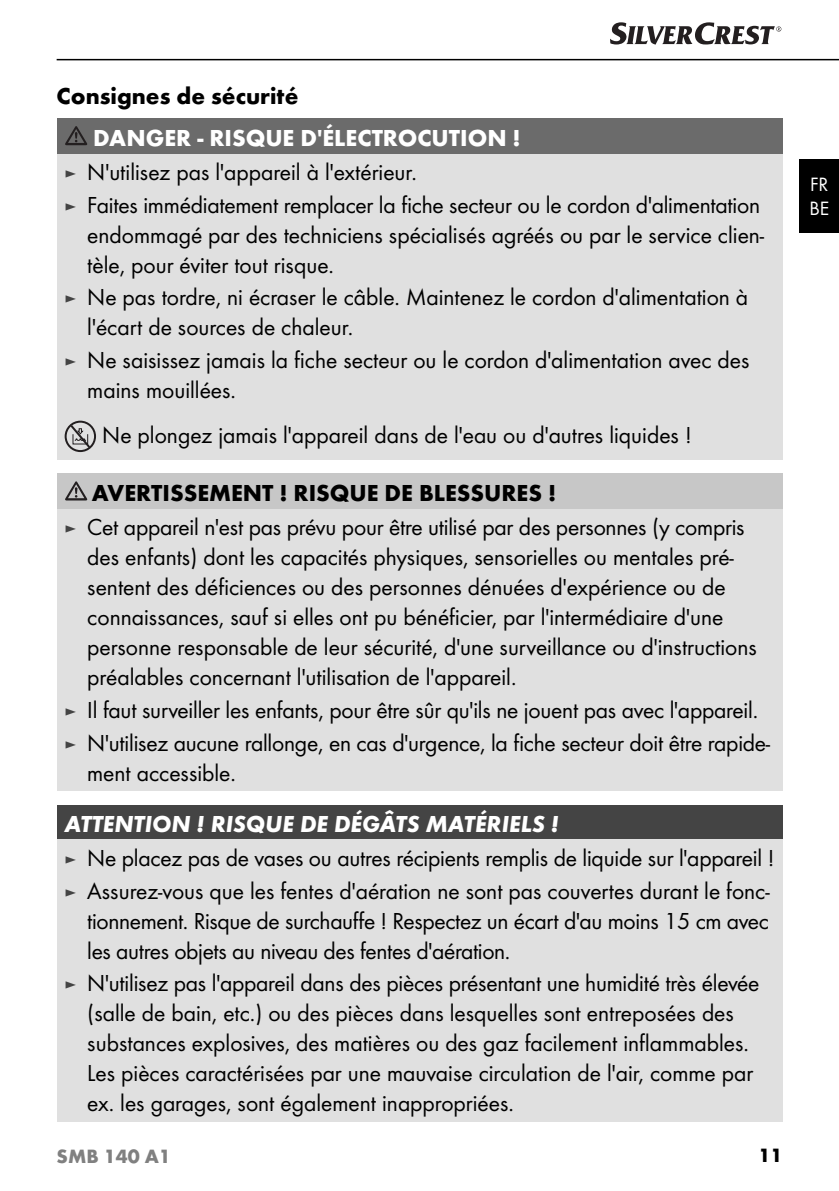
<style>
.page{position:relative;width:839px;height:1191px;background:#fff}
.page>*{position:absolute;margin:0;border:0;box-sizing:border-box;transform-origin:0 0}
.t1{font:24px/30px "Futura Boo";color:#000}
.t2{font:700 24px "Futura";color:#000}
.t3{font:italic 700 24px "Futura";color:#fff}
.t4{font:700 24px "Futura";color:#fff}
.t5{font:700 20px "Futura";color:#808080}
.t6{font:20px/24px "Futura Boo";color:#fff}
.t7{font:700 20px "Futura";color:#000}
.s1{font-size:18px;color:#444}
</style>
<div class="page">
<hr style="left:57px;top:59px;width:782px;height:1px;background:#000">
<div style="left:799px;top:159px;width:40px;height:74px;background:#000"></div>
<svg style="left:610px;top:22px;width:171px;height:23px"></svg>
<div style="left:57px;top:118px;width:725px;height:36px;background:#6b6b6b"></div>
<div style="left:57px;top:154px;width:725px;height:305px;background:#e0e0e0"></div>
<svg style="left:65px;top:126px;width:22px;height:19px"></svg>
<div style="left:65px;top:421px;width:31px;height:31px;border:2px solid #231f20;border-radius:50%"></div>
<svg style="left:69px;top:423px;width:23px;height:27px"></svg>
<div style="left:57px;top:473px;width:725px;height:36px;background:#c7c7c7"></div>
<div style="left:57px;top:509px;width:725px;height:282px;background:#e0e0e0"></div>
<svg style="left:65px;top:481px;width:22px;height:19px"></svg>
<div style="left:57px;top:805px;width:725px;height:35px;background:#444"></div>
<div style="left:57px;top:840px;width:725px;height:282px;background:#e0e0e0"></div>
<p class="t2" style="left:57px;top:87px;width:243px">Consignes de sécurité</p>
<p class="t4" style="left:93px;top:128px;width:429px">DANGER - RISQUE D'ÉLECTROCUTION !</p>
<p class="t1" style="left:65px;top:157px;width:697px;line-height:32.8px"><span class="s1">►</span> N'utilisez pas l'appareil à l'extérieur.<br><span class="s1">►</span> Faites immédiatement remplacer la fiche secteur ou le cordon d'alimentation</p>
<p class="t1" style="left:87px;top:221px;width:678px">endommagé par des techniciens spécialisés agréés ou par le service clien&shy;tèle, pour éviter tout risque.</p>
<p class="t1" style="left:87px;top:284px;width:662px;text-indent:-23px"><span class="s1">►</span> Ne pas tordre, ni écraser le câble. Maintenez le cordon d'alimentation à l'écart de sources de chaleur.</p>
<p class="t1" style="left:87px;top:346px;width:664px;text-indent:-23px"><span class="s1">►</span> Ne saisissez jamais la fiche secteur ou le cordon d'alimentation avec des mains mouillées.</p>
<p class="t1" style="left:102px;top:421px;width:591px">Ne plongez jamais l'appareil dans de l'eau ou d'autres liquides !</p>
<p class="t2" style="left:92px;top:484px;width:466px">AVERTISSEMENT ! RISQUE DE BLESSURES !</p>
<p class="t1" style="left:87px;top:513px;width:671px;text-indent:-23px"><span class="s1">►</span> Cet appareil n'est pas prévu pour être utilisé par des personnes (y compris des enfants) dont les capacités physiques, sensorielles ou mentales pré&shy;sentent des déficiences ou des personnes dénuées d'expérience ou de connaissances, sauf si elles ont pu bénéficier, par l'intermédiaire d'une personne responsable de leur sécurité, d'une surveillance ou d'instructions préalables concernant l'utilisation de l'appareil.</p>
<p class="t1" style="left:65px;top:695px;width:707px;line-height:32.8px"><span class="s1">►</span> Il faut surveiller les enfants, pour être sûr qu'ils ne jouent pas avec l'appareil. <span class="s1">►</span> N'utilisez aucune rallonge, en cas d'urgence, la fiche secteur doit être rapide-</p>
<p class="t1" style="left:87px;top:759px;width:150px">ment accessible.</p>
<p class="t3" style="left:65px;top:814px;width:496px">ATTENTION ! RISQUE DE DÉGÂTS MATÉRIELS !</p>
<p class="t1" style="left:65px;top:842px;width:711px;line-height:32.8px"><span class="s1">►</span> Ne placez pas de vases ou autres récipients remplis de liquide sur l'appareil ! <span class="s1">►</span> Assurez-vous que les fentes d'aération ne sont pas couvertes durant le fonc-</p>
<p class="t1" style="left:87px;top:907px;width:683px">tionnement. Risque de surchauffe ! Respectez un écart d'au moins 15 cm avec les autres objets au niveau des fentes d'aération.</p>
<p class="t1" style="left:87px;top:970px;width:674px;text-indent:-23px"><span class="s1">►</span> N'utilisez pas l'appareil dans des pièces présentant une humidité très élevée (salle de bain, etc.) ou des pièces dans lesquelles sont entreposées des substances explosives, des matières ou des gaz facilement inflammables.<br>Les pièces caractérisées par une mauvaise circulation de l'air, comme par ex. les garages, sont également inappropriées.</p>
<p class="t5" style="left:57px;top:1148px;width:116px">SMB 140 A1</p>
<p class="t7" style="left:759px;top:1148px;width:25px">11</p>
<p class="t6" style="left:809px;top:174px;width:21px">FR<br>BE</p>
</div>
